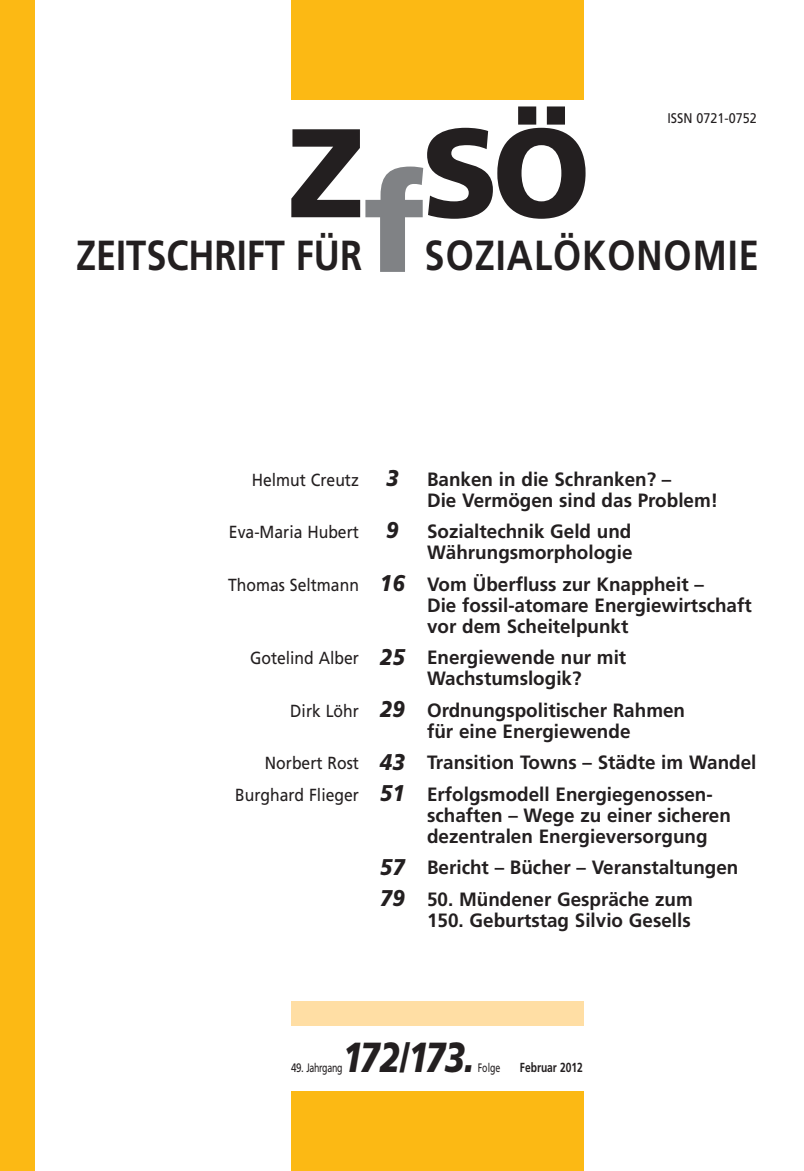
<style>
.page{position:relative;width:804px;height:1171px;background:#fff}
.page>*{position:absolute;margin:0;border:0;box-sizing:border-box;transform-origin:0 0}
.t1{font:900 138.25px "Frutiger";color:#808285}
.t2{font:900 126px "Frutiger";color:#231f20}
.t3{font:700 42px "Frutiger";color:#231f20;scale:.86 1}
.t4{font:700 42px "Frutiger";letter-spacing:.03em;color:#231f20;scale:.86 1}
.t5{font:italic 900 42px "Frutiger";letter-spacing:-.075em;color:#231f20;scale:.8 1}
.t6{font:italic 900 22.75px/31.5px "Frutiger";color:#231f20;scale:.9 1}
.t7{font:700 19.25px/21px "Frutiger";color:#231f20}
.t8{font:17.5px/31.5px "Frutiger";color:#231f20;text-align:right;scale:.9 1}
.t9{font:14px "Frutiger";color:#231f20;scale:.9 1}
.t10{font:700 13.12px "Frutiger";color:#231f20;scale:.78 1}
.t11{font:12.25px "Frutiger";letter-spacing:-.035em;color:#231f20;scale:.8 1}
.t12{font:12.25px "Frutiger";letter-spacing:-.035em;color:#231f20;scale:.72 1}
</style>
<div class="page">
<div style="left:0;top:0;width:35px;height:1171px;background:#fcb914"></div>
<div style="left:291px;top:0;width:292px;height:99px;background:#fcb914"></div>
<div style="left:291px;top:1092px;width:292px;height:79px;background:#fcb914"></div>
<div style="left:291px;top:1001px;width:292px;height:25px;background:#ffdea4"></div>
<h2 class="t2" style="left:288px;top:123px;width:304px">Z SÖ</h2>
<p class="t9" style="left:667px;top:113px;width:101px">ISSN 0721-0752</p>
<h1 class="t1" style="left:363px;top:168px;width:63px">f</h1>
<h3 class="t3" style="left:76px;top:238px;width:334px">ZEITSCHRIFT FÜR</h3>
<h3 class="t4" style="left:424px;top:238px;width:390px">SOZIALÖKONOMIE</h3>
<p class="t8" style="left:252px;top:466px;width:121px">Helmut Creutz</p>
<p class="t8" style="left:229px;top:518px;width:146px">Eva-Maria Hubert</p>
<p class="t8" style="left:228px;top:570px;width:147px">Thomas Seltmann</p>
<p class="t6" style="left:386px;top:464px;width:15px">3</p>
<p class="t6" style="left:386px;top:517px;width:15px">9</p>
<p class="t6" style="left:380px;top:569px;width:29px">16</p>
<p class="t8" style="left:250px;top:644px;width:123px">Gotelind Alber</p>
<p class="t8" style="left:290px;top:696px;width:78px">Dirk Löhr</p>
<p class="t8" style="left:235px;top:749px;width:139px">Norbert Rost<br>Burghard Flieger</p>
<p class="t6" style="left:380px;top:643px;width:29px">25</p>
<p class="t6" style="left:380px;top:695px;width:29px">29</p>
<p class="t6" style="left:380px;top:748px;width:29px">43<br>51</p>
<p class="t6" style="left:380px;top:853px;width:29px">57<br>79</p>
<p class="t7" style="left:427px;top:470px;width:292px">Banken in die Schranken? –<br>Die Vermögen sind das Problem!</p>
<p class="t7" style="left:427px;top:523px;width:207px">Sozialtechnik Geld und<br>Währungsmorphologie</p>
<p class="t7" style="left:427px;top:575px;width:326px">Vom Überfluss zur Knappheit –<br>Die fossil-atomare Energiewirtschaft vor dem Scheitelpunkt</p>
<p class="t7" style="left:427px;top:649px;width:201px">Energiewende nur mit<br>Wachstumslogik?</p>
<p class="t7" style="left:427px;top:701px;width:259px">Ordnungspolitischer Rahmen für eine Energiewende</p>
<p class="t7" style="left:427px;top:748px;width:331px;line-height:31.5px">Transition Towns – Städte im Wandel<br>Erfolgsmodell Energiegenossen-</p>
<p class="t7" style="left:427px;top:806px;width:305px">schaften – Wege zu einer sicheren dezentralen Energieversorgung</p>
<p class="t7" style="left:427px;top:859px;width:313px">Bericht – Bücher – Veranstaltungen</p>
<p class="t7" style="left:427px;top:890px;width:267px">50. Mündener Gespräche zum<br>150. Geburtstag Silvio Gesells</p>
<h3 class="t5" style="left:342px;top:1040px;width:167px">172/173.</h3>
<p class="t12" style="left:478px;top:1062px;width:33px">Folge</p>
<p class="t10" style="left:520px;top:1061px;width:82px">Februar 2012</p>
<p class="t11" style="left:291px;top:1062px;width:66px">49. Jahrgang</p>
</div>
